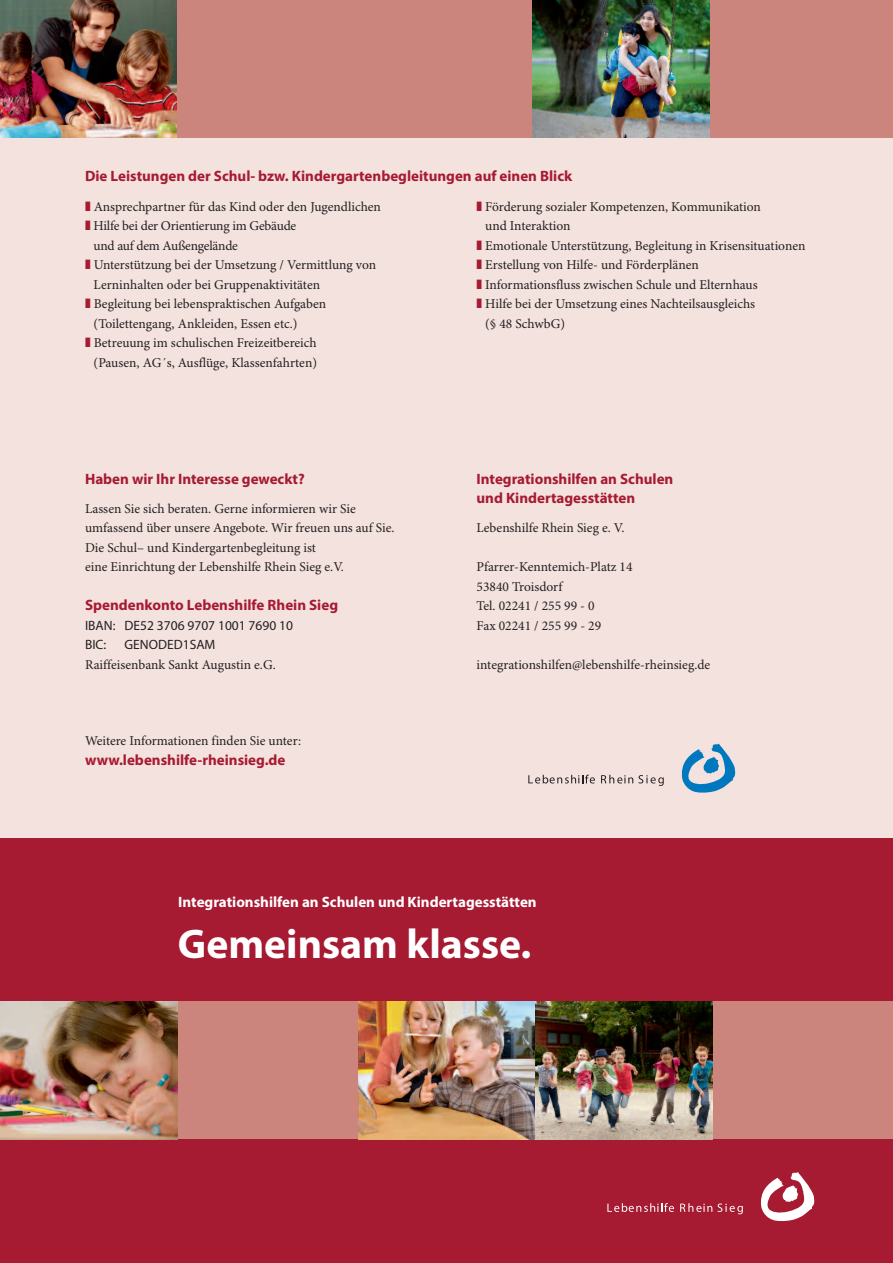
<style>
.page{position:relative;width:893px;height:1263px;background:#fff}
.page>*{position:absolute;margin:0;border:0;box-sizing:border-box;transform-origin:0 0}
.t1{font:700 41.7px "Myriad Pro";color:#fff}
.t2{font:700 15px/19.5px "Myriad Pro";color:#a61a32}
.t3{font:700 15px "Myriad Pro";color:#fff}
.t4{font:13.5px/19.5px "Minion Pro";color:#231f20}
.t5{font:13.5px/19.5px "Myriad Pro";color:#231f20}
.s1{color:#a61a32}
.s2{font-family:"Baskerville";font-weight:600}
</style>
<div class="page">
<div style="left:0;top:838px;width:893px;height:425px;background:#a61a32"></div>
<div style="left:597px;top:1001px;width:296px;height:138px;background:#cc857d"></div>
<div style="left:0;top:1001px;width:530px;height:138px;background:#cc857d"></div>
<img style="left:0;top:1001px;width:177px;height:138px">
<img style="left:359px;top:1001px;width:176px;height:138px">
<img style="left:535px;top:1001px;width:178px;height:138px">
<svg style="left:761px;top:1172px;width:53px;height:49px"></svg>
<svg style="left:607px;top:1203px;width:67px;height:9px"></svg>
<svg style="left:680px;top:1203px;width:63px;height:11px"></svg>
<div style="left:0;top:126px;width:893px;height:712px;background:#f3e2de"></div>
<svg style="left:681px;top:744px;width:54px;height:49px"></svg>
<svg style="left:528px;top:775px;width:67px;height:8px"></svg>
<svg style="left:601px;top:775px;width:63px;height:11px"></svg>
<img style="left:0;top:0;width:177px;height:138px">
<div style="left:177px;top:0;width:716px;height:138px;background:#cc857d"></div>
<img style="left:532px;top:0;width:178px;height:138px">
<p class="t2" style="left:85px;top:168px;width:489px">Die Leistungen der Schul- bzw. Kindergartenbegleitungen auf einen Blick</p>
<p class="t4" style="left:85px;top:198px;width:297px"><span class="s1">❚</span> Ansprechpartner fu<span class="s2">̈</span>r das Kind oder den Jugendlichen</p>
<p class="t4" style="left:85px;top:218px;width:213px"><span class="s1">❚</span> Hilfe bei der Orientierung im Gebäude</p>
<p class="t4" style="left:93px;top:237px;width:146px">und auf dem Außengelände</p>
<p class="t4" style="left:85px;top:257px;width:293px"><span class="s1">❚</span> Unterstu<span class="s2">̈</span>tzung bei der Umsetzung / Vermittlung von</p>
<p class="t4" style="left:94px;top:276px;width:228px">Lerninhalten oder bei Gruppenaktivitäten</p>
<p class="t4" style="left:85px;top:296px;width:243px"><span class="s1">❚</span> Begleitung bei lebenspraktischen Aufgaben</p>
<p class="t4" style="left:94px;top:315px;width:205px">(Toilettengang, Ankleiden, Essen etc.)</p>
<p class="t4" style="left:85px;top:335px;width:233px"><span class="s1">❚</span> Betreuung im schulischen Freizeitbereich</p>
<p class="t4" style="left:94px;top:354px;width:225px">(Pausen, AG´s, Ausflu<span class="s2">̈</span>ge, Klassenfahrten)</p>
<p class="t4" style="left:477px;top:198px;width:286px"><span class="s1">❚</span> Förderung sozialer Kompetenzen, Kommunikation</p>
<p class="t4" style="left:485px;top:218px;width:87px">und Interaktion</p>
<p class="t4" style="left:477px;top:237px;width:330px"><span class="s1">❚</span> Emotionale Unterstu<span class="s2">̈</span>tzung, Begleitung in Krisensituationen</p>
<p class="t4" style="left:477px;top:257px;width:224px"><span class="s1">❚</span> Erstellung von Hilfe- und Förderplänen</p>
<p class="t4" style="left:477px;top:276px;width:283px"><span class="s1">❚</span> Informationsfluss zwischen Schule und Elternhaus</p>
<p class="t4" style="left:477px;top:296px;width:280px"><span class="s1">❚</span> Hilfe bei der Umsetzung eines Nachteilsausgleichs</p>
<p class="t4" style="left:485px;top:315px;width:81px">(§ 48 SchwbG)</p>
<p class="t2" style="left:85px;top:470px;width:221px">Haben wir Ihr Interesse geweckt?</p>
<p class="t4" style="left:85px;top:500px;width:311px">Lassen Sie sich beraten. Gerne informieren wir Sie umfassend u<span class="s2">̈</span>ber unsere Angebote. Wir freuen uns auf Sie.<br>Die Schul– und Kindergartenbegleitung ist<br>eine Einrichtung der Lebenshilfe Rhein Sieg e.V.</p>
<p class="t2" style="left:85px;top:597px;width:255px">Spendenkonto Lebenshilfe Rhein Sieg</p>
<p class="t5" style="left:85px;top:617px;width:210px">IBAN: DE52 3706 9707 1001 7690 10<br>BIC:</p>
<p class="t5" style="left:125px;top:636px;width:92px">GENODED1SAM</p>
<p class="t4" style="left:85px;top:656px;width:192px">Raiffeisenbank Sankt Augustin e.G.</p>
<p class="t4" style="left:85px;top:733px;width:218px">Weitere Informationen finden Sie unter:</p>
<p class="t2" style="left:85px;top:751px;width:202px">www.lebenshilfe-rheinsieg.de</p>
<p class="t2" style="left:477px;top:470px;width:198px">Integrationshilfen an Schulen und Kindertagesstätten</p>
<p class="t4" style="left:477px;top:519px;width:149px">Lebenshilfe Rhein Sieg e. V.</p>
<p class="t4" style="left:477px;top:558px;width:157px">Pfarrer-Kenntemich-Platz 14<br>53840 Troisdorf<br>Tel. 02241 / 255 99 - 0<br>Fax 02241 / 255 99 - 29</p>
<p class="t4" style="left:477px;top:656px;width:235px">integrationshilfen@lebenshilfe-rheinsieg.de</p>
<p class="t3" style="left:178px;top:896px;width:360px">Integrationshilfen an Schulen und Kindertagesstätten</p>
<h1 class="t1" style="left:178px;top:928px;width:355px">Gemeinsam klasse.</h1>
</div>
